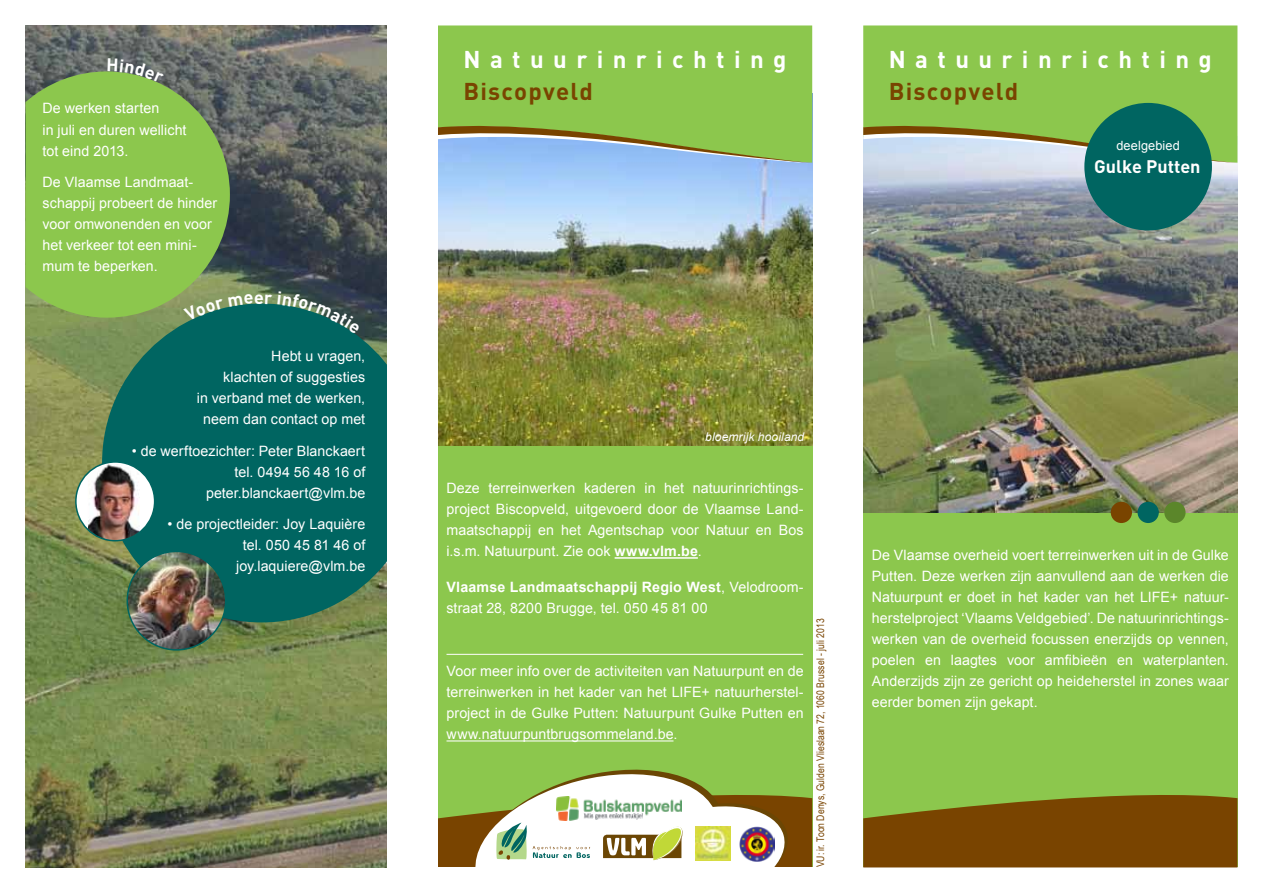
<style>
.page{position:relative;width:1263px;height:893px;background:#fff}
.page>*{position:absolute;margin:0;border:0;box-sizing:border-box;transform-origin:0 0}
.t1{font:700 24px "DIN";letter-spacing:.39em;color:#fff}
.t2{font:700 24px "DIN";letter-spacing:.05em;color:#794400}
.t3{font:700 18px "DIN";color:#fff}
.t4{font:14.25px/21px "Arial";letter-spacing:.005em;color:#fff;text-align:justify}
.t5{font:12.75px "Arial";letter-spacing:.01em;color:#fff}
.t6{font:italic 12px "Arial";letter-spacing:.015em;color:#fff}
.t7{font:10.5px "Arial Narrow";letter-spacing:.005em;color:#794400}
.s1{font-weight:700}
</style>
<div class="page">
<img style="left:438px;top:163px;width:374px;height:283px">
<div style="left:438px;top:446px;width:374px;height:421px;background:#8cc74d"></div>
<hr style="left:615px;top:557px;width:83px;height:2px;background:#fff">
<hr style="left:446px;top:740px;width:227px;height:1px;background:#fff">
<div style="left:863px;top:446px;width:374px;height:421px;background:#8cc74d"></div>
<svg style="left:863px;top:795px;width:374px;height:72px;background:#7a5107"></svg>
<img style="left:863px;top:163px;width:374px;height:350px">
<div style="left:863px;top:25px;width:374px;height:97px;background:#8cc74d"></div>
<svg style="left:863px;top:122px;width:374px;height:41px;background:#b3c69e"></svg>
<div style="left:1084px;top:103px;width:128px;height:127px;background:#006561;border-radius:50%"></div>
<div style="left:1164px;top:502px;width:21px;height:21px;background:#5b862a;border-radius:50%"></div>
<div style="left:1137px;top:502px;width:22px;height:21px;background:#006561;border-radius:50%"></div>
<div style="left:1111px;top:502px;width:21px;height:21px;background:#794400;border-radius:50%"></div>
<div style="left:438px;top:25px;width:374px;height:97px;background:#8cc74d"></div>
<svg style="left:438px;top:122px;width:374px;height:41px;background:#92b891"></svg>
<svg style="left:438px;top:769px;width:374px;height:98px"></svg>
<img style="left:695px;top:826px;width:35px;height:35px">
<img style="left:740px;top:826px;width:35px;height:35px">
<hr style="left:446px;top:654px;width:357px;height:1px;background:#fff">
<img style="left:26px;top:26px;width:361px;height:841px">
<svg style="left:26px;top:71px;width:204px;height:247px;background:#86ba4f"></svg>
<div style="left:102px;top:303px;width:319px;height:319px;background:#006561;border-radius:50%"></div>
<img style="left:127px;top:551px;width:99px;height:99px;border-radius:49px">
<div style="left:126px;top:551px;width:100px;height:100px;border:2px solid #006561;border-radius:50%"></div>
<div style="left:76px;top:462px;width:79px;height:79px;background:#fff;border-radius:50%"></div>
<img style="left:88px;top:464px;width:52px;height:77px">
<div style="left:75px;top:461px;width:80px;height:80px;border:2px solid #006561;border-radius:50%"></div>
<div style="left:387px;top:0;width:46px;height:893px;background:#fff"></div>
<img style="left:557px;top:797px;width:124px;height:23px">
<svg style="left:108px;top:59px;width:56px;height:25px"></svg>
<svg style="left:183px;top:294px;width:89px;height:27px"></svg>
<svg style="left:278px;top:291px;width:82px;height:43px"></svg>
<p class="t4" style="left:43px;top:98px;width:146px;text-align:left">De werken starten<br>in juli en duren wellicht tot eind 2013.</p>
<p class="t4" style="left:43px;top:172px;width:176px;text-align:left">De Vlaamse Landmaat&shy;schappij probeert de hinder voor omwonenden en voor het verkeer tot een mini&shy;mum te beperken.</p>
<p class="t4" style="left:197px;top:346px;width:170px;text-align:right">Hebt u vragen,<br>klachten of suggesties<br>in verband met de werken, neem dan contact op met</p>
<p class="t4" style="left:132px;top:440px;width:235px;text-align:right">• de werftoezichter: Peter Blanckaert tel. 0494 56 48 16 of peter.blanckaert@vlm.be</p>
<p class="t4" style="left:168px;top:514px;width:199px;text-align:right">• de projectleider: Joy Laquière tel. 050 45 81 46 of joy.laquiere@vlm.be</p>
<h1 class="t1" style="left:463px;top:44px;width:325px">Natuurinrichting</h1>
<h1 class="t2" style="left:463px;top:75px;width:131px">Biscopveld</h1>
<h1 class="t1" style="left:889px;top:44px;width:325px">Natuurinrichting</h1>
<h1 class="t2" style="left:889px;top:75px;width:131px">Biscopveld</h1>
<p class="t5" style="left:1116px;top:137px;width:65px">deelgebied</p>
<p class="t3" style="left:1094px;top:155px;width:108px">Gulke Putten</p>
<p class="t6" style="left:705px;top:429px;width:101px">bloemrijk hooiland</p>
<p class="t4" style="left:446px;top:478px;width:359px">Deze terreinwerken kaderen in het natuurinrichtings&shy;project Biscopveld, uitgevoerd door de Vlaamse Land&shy;maatschappij en het Agentschap voor Natuur en Bos i.s.m. Natuurpunt. Zie ook <span class="s1">www.vlm.be</span>.</p>
<p class="t4" style="left:446px;top:577px;width:359px"><span class="s1">Vlaamse Landmaatschappij Regio West</span>, Velodroom&shy;straat 28, 8200 Brugge, tel. 050 45 81 00</p>
<p class="t4" style="left:446px;top:661px;width:359px">Voor meer info over de activiteiten van Natuurpunt en de terreinwerken in het kader van het LIFE+ natuurherstel&shy;project in de Gulke Putten: Natuurpunt Gulke Putten en www.natuurpuntbrugsommeland.be.</p>
<p class="t7" style="left:813px;top:867px;width:250px;rotate:-90deg">VU: ir. Toon Denys, Gulden Vlieslaan 72, 1060 Brussel - juli 2013</p>
<p class="t4" style="left:872px;top:545px;width:359px">De Vlaamse overheid voert terreinwerken uit in de Gulke Putten. Deze werken zijn aanvullend aan de werken die Natuurpunt er doet in het kader van het LIFE+ natuur&shy;herstelproject ‘Vlaams Veldgebied’. De natuurinrichtings&shy;werken van de overheid focussen enerzijds op vennen, poelen en laagtes voor amfibieën en waterplanten.<br>Anderzijds zijn ze gericht op heideherstel in zones waar eerder bomen zijn gekapt.</p>
</div>
